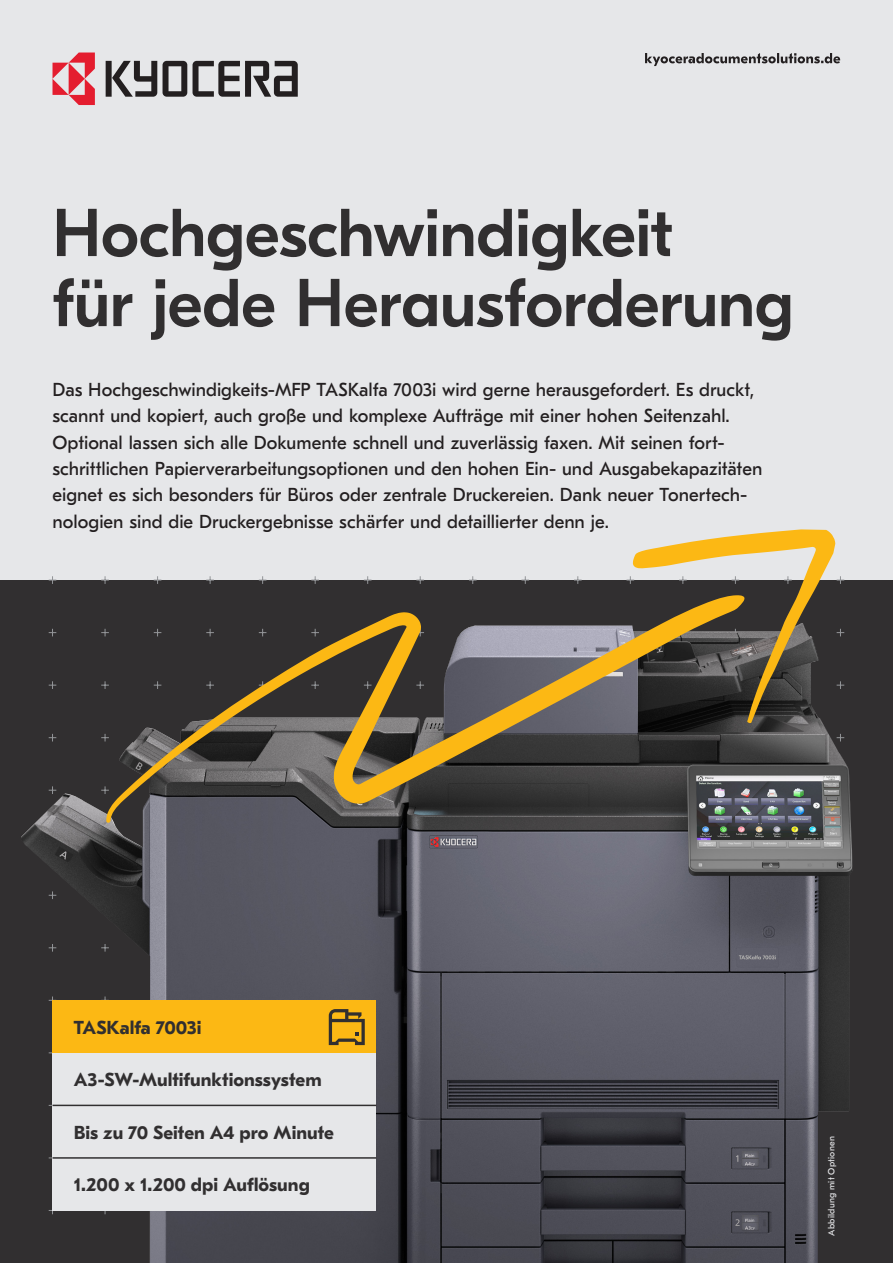
<style>
.page{position:relative;width:893px;height:1263px;background:#e6e7e9}
.page>*{position:absolute;margin:0;border:0;box-sizing:border-box;transform-origin:0 0}
.Title_-_Large{font:500 67.5px/70.1px "GT Eesti Pro Display";letter-spacing:-.005em;color:#312f30}
.Special_Paragraph{font:18.75px/26.2px "GT Eesti Pro Text";color:#231f20}
.Signposting{font:700 18.75px "GT Eesti Pro Text";color:#312f30}
.t1{font:9px "GT Eesti Pro Text";letter-spacing:.025em;color:#e6e7e9}
</style>
<div class="page">
<div style="left:0;top:580px;width:893px;height:683px;background:#312f30"></div>
<svg style="left:193px;top:61px;width:105px;height:36px"></svg>
<svg style="left:163px;top:61px;width:24px;height:36px"></svg>
<svg style="left:106px;top:61px;width:51px;height:36px"></svg>
<svg style="left:53px;top:53px;width:42px;height:52px"></svg>
<svg style="left:645px;top:53px;width:195px;height:13px"></svg>
<img style="left:21px;top:628px;width:831px;height:635px">
<div style="left:53px;top:1158px;width:323px;height:52px;background:#e6e7e9"></div>
<div style="left:53px;top:1105px;width:323px;height:53px;background:#e6e7e9"></div>
<div style="left:53px;top:1053px;width:323px;height:52px;background:#e6e7e9"></div>
<div style="left:53px;top:1000px;width:323px;height:53px;background:#fcb814"></div>
<hr style="left:53px;top:1105px;width:323px;height:1px;background:#312f30">
<hr style="left:53px;top:1157px;width:323px;height:2px;background:#312f30">
<svg style="left:329px;top:1009px;width:36px;height:36px"></svg>
<svg style="left:633px;top:529px;width:202px;height:194px"></svg>
<svg style="left:106px;top:595px;width:639px;height:228px"></svg>
<div style="left:828px;top:1127px;width:19px;height:117px;background:#312f30"></div>
<p class="Title_-_Large" style="left:53px;top:200px;width:743px">Hochgeschwindigkeit<br>für jede Herausforderung</p>
<p class="Special_Paragraph" style="left:53px;top:377px;width:711px">Das Hochgeschwindigkeits-MFP TASKalfa 7003i wird gerne herausgefordert. Es druckt, scannt und kopiert, auch große und komplexe Aufträge mit einer hohen Seitenzahl.<br>Optional lassen sich alle Dokumente schnell und zuverlässig faxen. Mit seinen fort&shy;schrittlichen Papierverarbeitungsoptionen und den hohen Ein- und Ausgabekapazitäten eignet es sich besonders für Büros oder zentrale Druckereien. Dank neuer Tonertech&shy;nologien sind die Druckergebnisse schärfer und detaillierter denn je.</p>
<p class="Signposting" style="left:74px;top:1017px;width:129px">TASKalfa 7003i</p>
<p class="Signposting" style="left:74px;top:1069px;width:249px">A3-SW-Multifunktionssystem</p>
<p class="Signposting" style="left:74px;top:1122px;width:262px">Bis zu 70 Seiten A4 pro Minute</p>
<p class="Signposting" style="left:74px;top:1174px;width:238px">1.200 x 1.200 dpi Auflösung</p>
<p class="t1" style="left:826px;top:1235px;width:101px;rotate:-90deg">Abbildung mit Optionen</p>
</div>
